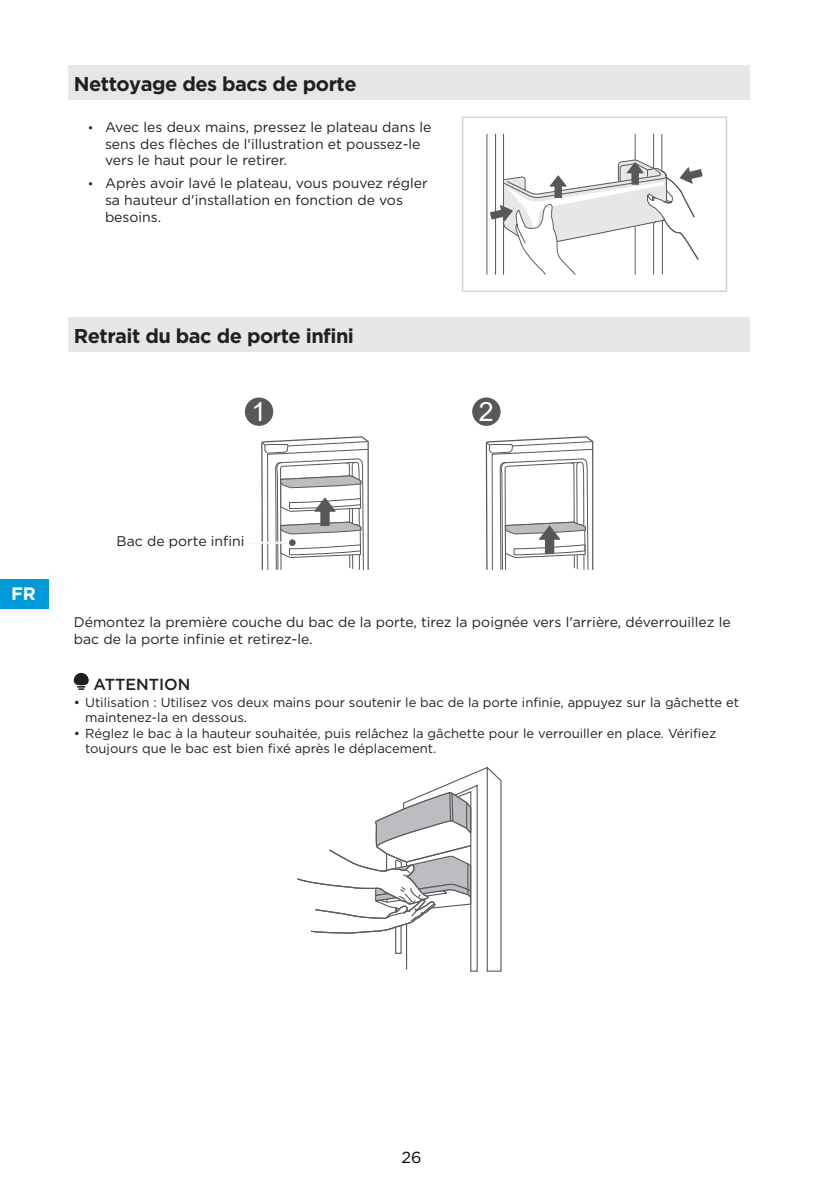
<style>
.page{position:relative;width:823px;height:1191px;background:#fff}
.page>*{position:absolute;margin:0;border:0;box-sizing:border-box;transform-origin:0 0}
.t1{font:26.6px "Arial";color:#fff}
.t2{font:700 20px "Gotham";letter-spacing:-.025em;color:#231f20}
.t3{font:700 18px "Gotham";color:#fff}
.t4{font:500 16px "Gotham";color:#231f20}
.t5{font:16px "Gotham";color:#000}
.t6{font:14px/16.8px "Gotham";color:#231f20}
.t7{font:13px/15.6px "Gotham";color:#231f20}
.s1{font-size:12px}
</style>
<div class="page">
<div style="left:0;top:579px;width:49px;height:29px;background:#0099da"></div>
<div style="left:68px;top:65px;width:680px;height:34px;background:#e6e7e9"></div>
<div style="left:68px;top:317px;width:680px;height:34px;background:#e6e7e9"></div>
<hr style="left:461px;top:116px;width:265px;height:2px;background:#d1d2d4">
<hr style="left:461px;top:118px;width:2px;height:173px;background:#d1d2d4">
<hr style="left:725px;top:118px;width:1px;height:173px;background:#d1d2d4">
<hr style="left:461px;top:291px;width:265px;height:1px;background:#d1d2d4">
<hr style="left:486px;top:134px;width:1px;height:140px;background:#57585a">
<svg style="left:489px;top:99px;width:213px;height:192px"></svg>
<div style="left:245px;top:397px;width:28px;height:29px;background:#57585a;border-radius:50%"></div>
<svg style="left:260px;top:397px;width:109px;height:173px"></svg>
<div style="left:472px;top:397px;width:28px;height:29px;background:#57585a;border-radius:50%"></div>
<svg style="left:485px;top:397px;width:108px;height:173px"></svg>
<svg style="left:74px;top:673px;width:15px;height:17px"></svg>
<svg style="left:297px;top:766px;width:204px;height:205px"></svg>
<h2 class="t2" style="left:74px;top:70px;width:284px">Nettoyage des bacs de porte</h2>
<p class="t6" style="left:105px;top:118px;width:328px;text-indent:-17px"><span class="s1">•</span> Avec les deux mains, pressez le plateau dans le sens des flèches de l'illustration et poussez-le vers le haut pour le retirer.</p>
<p class="t6" style="left:105px;top:174px;width:324px;text-indent:-17px"><span class="s1">•</span> Après avoir lavé le plateau, vous pouvez régler sa hauteur d'installation en fonction de vos besoins.</p>
<h2 class="t2" style="left:74px;top:322px;width:281px">Retrait du bac de porte infini</h2>
<h1 class="t1" style="left:251px;top:394px;width:16px">1</h1>
<h1 class="t1" style="left:478px;top:394px;width:16px">2</h1>
<p class="t3" style="left:11px;top:582px;width:26px">FR</p>
<p class="t6" style="left:117px;top:532px;width:129px">Bac de porte infini</p>
<p class="t6" style="left:74px;top:613px;width:658px">Démontez la première couche du bac de la porte, tirez la poignée vers l'arrière, déverrouillez le bac de la porte infinie et retirez-le.</p>
<p class="t4" style="left:93px;top:674px;width:98px">ATTENTION</p>
<p class="t7" style="left:85px;top:694px;width:655px;text-indent:-11px">• Utilisation : Utilisez vos deux mains pour soutenir le bac de la porte infinie, appuyez sur la gâchette et maintenez-la en dessous.</p>
<p class="t7" style="left:85px;top:725px;width:632px;text-indent:-11px">• Réglez le bac à la hauteur souhaitée, puis relâchez la gâchette pour le verrouiller en place. Vérifiez toujours que le bac est bien fixé après le déplacement.</p>
<p class="t5" style="left:401px;top:1146px;width:21px">26</p>
</div>
